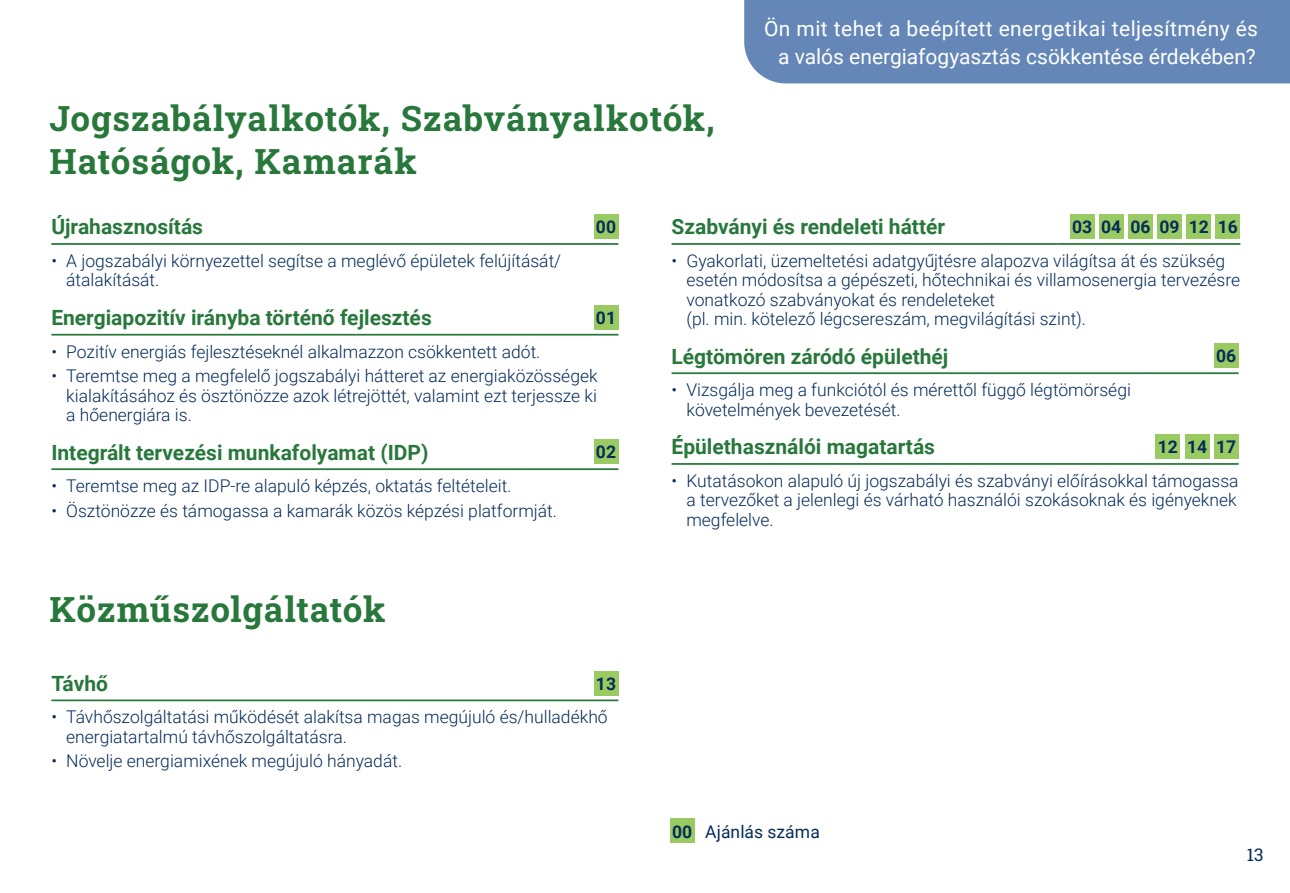
<style>
.page{position:relative;width:1290px;height:893px;background:#fff}
.page>*{position:absolute;margin:0;border:0;box-sizing:border-box;transform-origin:0 0}
.t1{font:700 35px/43.8px "Roboto Slab";letter-spacing:.02em;color:#28783c}
.t2{font:700 21px "Roboto";color:#28783c}
.t3{font:21px/28px "Roboto";color:#fff;text-align:center}
.t4{font:300 17.5px/19.2px "Roboto";color:#052c5a}
.t5{font:700 17.5px "Roboto";color:#052c5a}
.t6{font:17.5px "Roboto";letter-spacing:.005em;color:#052c5a}
.t7{font:17.5px "Roboto Slab";color:#052c5a}
.s1{font-weight:700}
</style>
<div class="page">
<div style="left:744px;top:0;width:546px;height:83px;background:#6587b7"></div>
<div style="left:670px;top:819px;width:24px;height:24px;background:#9aca62"></div>
<hr style="left:51px;top:243px;width:475px;height:2px;background:#28783c">
<hr style="left:526px;top:243px;width:92px;height:2px;background:#28783c">
<div style="left:594px;top:214px;width:24px;height:25px;background:#9aca62"></div>
<hr style="left:51px;top:334px;width:475px;height:2px;background:#28783c">
<hr style="left:526px;top:334px;width:92px;height:2px;background:#28783c">
<div style="left:594px;top:305px;width:24px;height:25px;background:#9aca62"></div>
<hr style="left:51px;top:468px;width:475px;height:2px;background:#28783c">
<hr style="left:526px;top:468px;width:92px;height:2px;background:#28783c">
<div style="left:594px;top:439px;width:24px;height:25px;background:#9aca62"></div>
<hr style="left:671px;top:243px;width:386px;height:2px;background:#28783c">
<hr style="left:1057px;top:243px;width:183px;height:2px;background:#28783c">
<div style="left:1070px;top:214px;width:24px;height:25px;background:#9aca62"></div>
<div style="left:1099px;top:214px;width:25px;height:25px;background:#9aca62"></div>
<div style="left:1128px;top:214px;width:25px;height:25px;background:#9aca62"></div>
<div style="left:1157px;top:214px;width:25px;height:25px;background:#9aca62"></div>
<div style="left:1186px;top:214px;width:25px;height:25px;background:#9aca62"></div>
<div style="left:1215px;top:214px;width:25px;height:25px;background:#9aca62"></div>
<hr style="left:671px;top:372px;width:475px;height:2px;background:#28783c">
<hr style="left:1146px;top:372px;width:92px;height:2px;background:#28783c">
<div style="left:1214px;top:343px;width:24px;height:25px;background:#9aca62"></div>
<hr style="left:671px;top:463px;width:475px;height:2px;background:#28783c">
<hr style="left:1146px;top:463px;width:92px;height:2px;background:#28783c">
<div style="left:1155px;top:434px;width:25px;height:25px;background:#9aca62"></div>
<div style="left:1184px;top:434px;width:25px;height:25px;background:#9aca62"></div>
<div style="left:1214px;top:434px;width:24px;height:25px;background:#9aca62"></div>
<hr style="left:51px;top:699px;width:475px;height:2px;background:#28783c">
<hr style="left:526px;top:699px;width:92px;height:2px;background:#28783c">
<div style="left:594px;top:671px;width:24px;height:24px;background:#9aca62"></div>
<h1 class="t1" style="left:50px;top:95px;width:667px">Jogszabályalkotók, Szabványalkotók,<br>Hatóságok, Kamarák</h1>
<p class="t3" style="left:764px;top:13px;width:495px">Ön mit tehet a beépített energetikai teljesítmény és a valós energiafogyasztás csökkentése érdekében?</p>
<p class="t2" style="left:51px;top:212px;width:153px">Újrahasznosítás</p>
<p class="t5" style="left:596px;top:215px;width:22px">00</p>
<p class="t4" style="left:66px;top:250px;width:496px;text-indent:-15px">• A jogszabályi környezettel segítse a meglévő épületek felújítását/ átalakítását.</p>
<p class="t2" style="left:51px;top:303px;width:382px">Energiapozitív irányba történő fejlesztés</p>
<p class="t5" style="left:596px;top:305px;width:22px">01</p>
<p class="t4" style="left:51px;top:341px;width:491px">• Pozitív energiás fejlesztéseknél alkalmazzon csökkentett adót.</p>
<p class="t4" style="left:66px;top:366px;width:533px;text-align:justify;text-indent:-15px">• Teremtse meg a megfelelő jogszabályi hátteret az energiaközösségek kialakításához és ösztönözze azok létrejöttét, valamint ezt terjessze ki a hőenergiára is.</p>
<p class="t2" style="left:51px;top:437px;width:379px">Integrált tervezési munkafolyamat (IDP)</p>
<p class="t5" style="left:596px;top:440px;width:22px">02</p>
<p class="t4" style="left:51px;top:476px;width:462px">• Teremtse meg az IDP-re alapuló képzés, oktatás feltételeit.</p>
<p class="t4" style="left:51px;top:500px;width:507px">• Ösztönözze és támogassa a kamarák közös képzési platformját.</p>
<h1 class="t1" style="left:50px;top:586px;width:337px">Közműszolgáltatók</h1>
<p class="t2" style="left:51px;top:669px;width:58px">Távhő</p>
<p class="t5" style="left:596px;top:671px;width:22px">13</p>
<p class="t4" style="left:66px;top:707px;width:543px;text-indent:-15px">• Távhőszolgáltatási működését alakítsa magas megújuló és/hulladékhő energiatartalmú távhőszolgáltatásra.</p>
<p class="t4" style="left:51px;top:751px;width:352px">• Növelje energiamixének megújuló hányadát.</p>
<p class="t2" style="left:671px;top:212px;width:275px">Szabványi és rendeleti háttér</p>
<p class="t5" style="left:1072px;top:215px;width:167px">03 04 06 09 12 16</p>
<p class="t4" style="left:686px;top:250px;width:555px;text-indent:-15px">• Gyakorlati, üzemeltetési adatgyűjtésre alapozva világítsa át és szükség esetén módosítsa a gépészeti, hőtechnikai és villamosenergia tervezésre vonatkozó szabványokat és rendeleteket<br>(pl. min. kötelező légcsereszám, megvilágítási szint).</p>
<p class="t2" style="left:671px;top:342px;width:278px">Légtömören záródó épülethéj</p>
<p class="t5" style="left:1216px;top:344px;width:22px">06</p>
<p class="t4" style="left:686px;top:380px;width:446px;text-indent:-15px">• Vizsgálja meg a funkciótól és mérettől függő légtömörségi követelmények bevezetését.</p>
<p class="t2" style="left:671px;top:432px;width:265px">Épülethasználói magatartás</p>
<p class="t5" style="left:1158px;top:435px;width:80px">12 14 17</p>
<p class="t4" style="left:686px;top:470px;width:554px;text-align:justify;text-indent:-15px">• Kutatásokon alapuló új jogszabályi és szabványi előírásokkal támogassa a tervezőket a jelenlegi és várható használói szokásoknak és igényeknek megfelelve.</p>
<p class="t6" style="left:672px;top:819px;width:149px"><span class="s1">00</span> Ajánlás száma</p>
<p class="t7" style="left:1247px;top:843px;width:18px">13</p>
</div>
